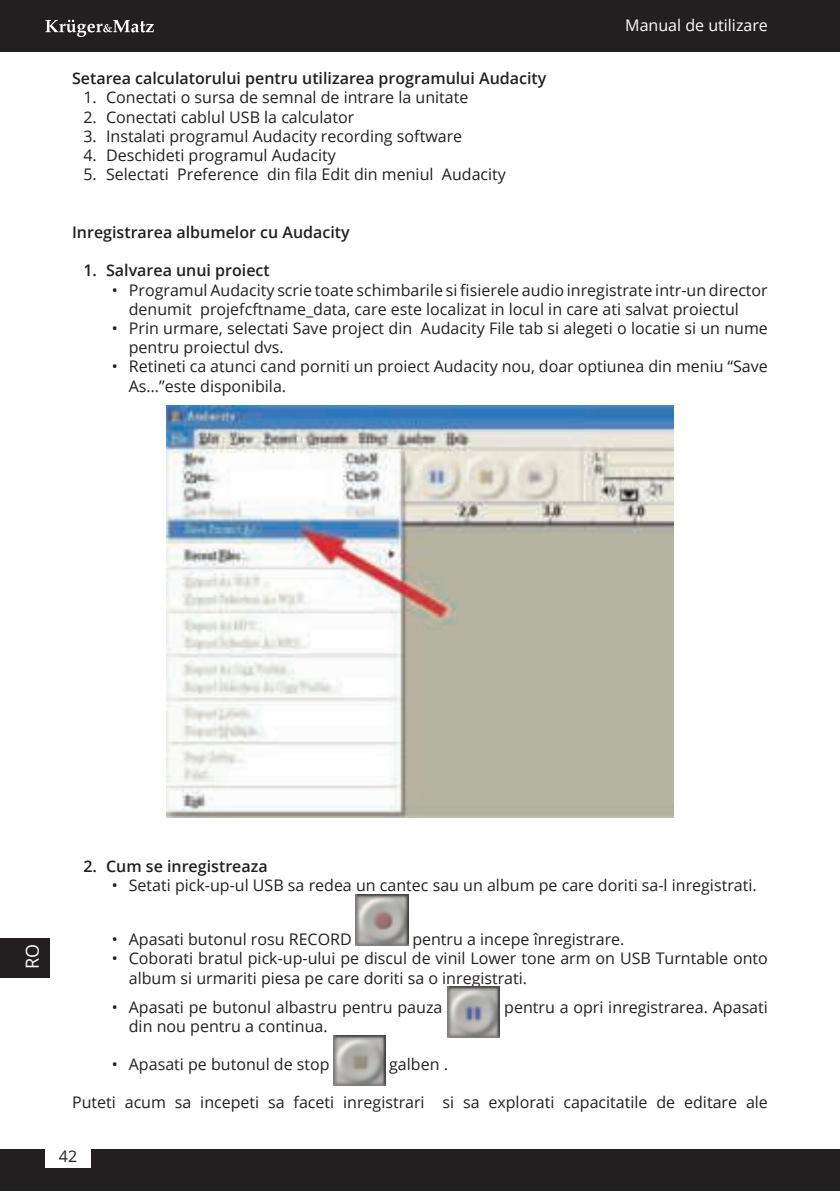
<style>
.page{position:relative;width:840px;height:1191px;background:#fff}
.page>*{position:absolute;margin:0;border:0;box-sizing:border-box;transform-origin:0 0}
.t1{font:18px "Open Sans";color:#fff}
.t2{font:16px/19.2px "Open Sans";color:#231f20}
.t3{font:600 16px "Open Sans";color:#231f20}
.t4{font:16px "Open Sans";color:#fff}
</style>
<div class="page">
<div style="left:0;top:1149px;width:839px;height:42px;background:#231f20"></div>
<div style="left:0;top:0;width:839px;height:51px;background:#231f20"></div>
<svg style="left:45px;top:20px;width:109px;height:17px"></svg>
<div style="left:45px;top:1144px;width:46px;height:24px;background:#fff"></div>
<div style="left:0;top:938px;width:49px;height:39px;background:#231f20"></div>
<img style="left:356px;top:894px;width:52px;height:51px">
<img style="left:447px;top:986px;width:52px;height:51px">
<img style="left:333px;top:1035px;width:52px;height:50px">
<img style="left:166px;top:405px;width:507px;height:412px">
<p class="t3" style="left:72px;top:72px;width:475px">Setarea calculatorului pentru utilizarea programului Audacity</p>
<p class="t2" style="left:83px;top:90px;width:386px">1. Conectati o sursa de semnal de intrare la unitate</p>
<p class="t2" style="left:83px;top:109px;width:272px">2. Conectati cablul USB la calculator</p>
<p class="t2" style="left:83px;top:128px;width:380px">3. Instalati programul Audacity recording software</p>
<p class="t2" style="left:83px;top:147px;width:254px">4. Deschideti programul Audacity</p>
<p class="t2" style="left:83px;top:166px;width:424px">5. Selectati Preference din fila Edit din meniul Audacity</p>
<p class="t4" style="left:625px;top:18px;width:144px">Manual de utilizare</p>
<p class="t3" style="left:72px;top:226px;width:279px">Inregistrarea albumelor cu Audacity</p>
<p class="t3" style="left:83px;top:264px;width:188px">1. Salvarea unui proiect</p>
<p class="t2" style="left:129px;top:280px;width:640px;text-indent:-17px">• Programul Audacity scrie toate schimbarile si fisierele audio inregistrate intr-un director denumit projefcftname_data, care este localizat in locul in care ati salvat proiectul</p>
<p class="t2" style="left:129px;top:318px;width:640px;text-indent:-17px">• prin urmare, selectati Save project din Audacity File tab si alegeti o locatie si un nume pentru proiectul dvs.</p>
<p class="t2" style="left:129px;top:356px;width:640px;text-indent:-17px">• Retineti ca atunci cand porniti un proiect Audacity nou, doar optiunea din meniu “Save<br>As…”este disponibila.</p>
<p class="t1" style="left:25px;top:969px;width:27px;rotate:-90deg">RO</p>
<p class="t3" style="left:83px;top:859px;width:186px">2. Cum se inregistreaza</p>
<p class="t2" style="left:112px;top:875px;width:646px">• Setati pick-up-ul USB sa redea un cantec sau un album pe care doriti sa-l inregistrati.</p>
<p class="t2" style="left:112px;top:929px;width:241px">• Apasati butonul rosu RECORD</p>
<p class="t2" style="left:412px;top:931px;width:213px">pentru a incepe înregistrare.</p>
<p class="t2" style="left:129px;top:948px;width:640px;text-indent:-17px">• Coborati bratul pick-up-ului pe discul de vinil Lower tone arm on USB Turntable onto album si urmariti piesa pe care doriti sa o inregistrati.</p>
<p class="t2" style="left:112px;top:997px;width:332px">• Apasati pe butonul albastru pentru pauza</p>
<p class="t2" style="left:504px;top:999px;width:265px">pentru a opri inregistrarea. Apasati</p>
<p class="t2" style="left:129px;top:1018px;width:200px">din nou pentru a continua.</p>
<p class="t2" style="left:112px;top:1054px;width:219px">• Apasati pe butonul de stop</p>
<p class="t2" style="left:389px;top:1056px;width:60px">galben .</p>
<p class="t2" style="left:72px;top:1094px;width:697px">puteti acum sa incepeti sa faceti inregistrari si sa explorati capacitatile de editare ale</p>
<p class="t2" style="left:59px;top:1148px;width:20px">42</p>
</div>
